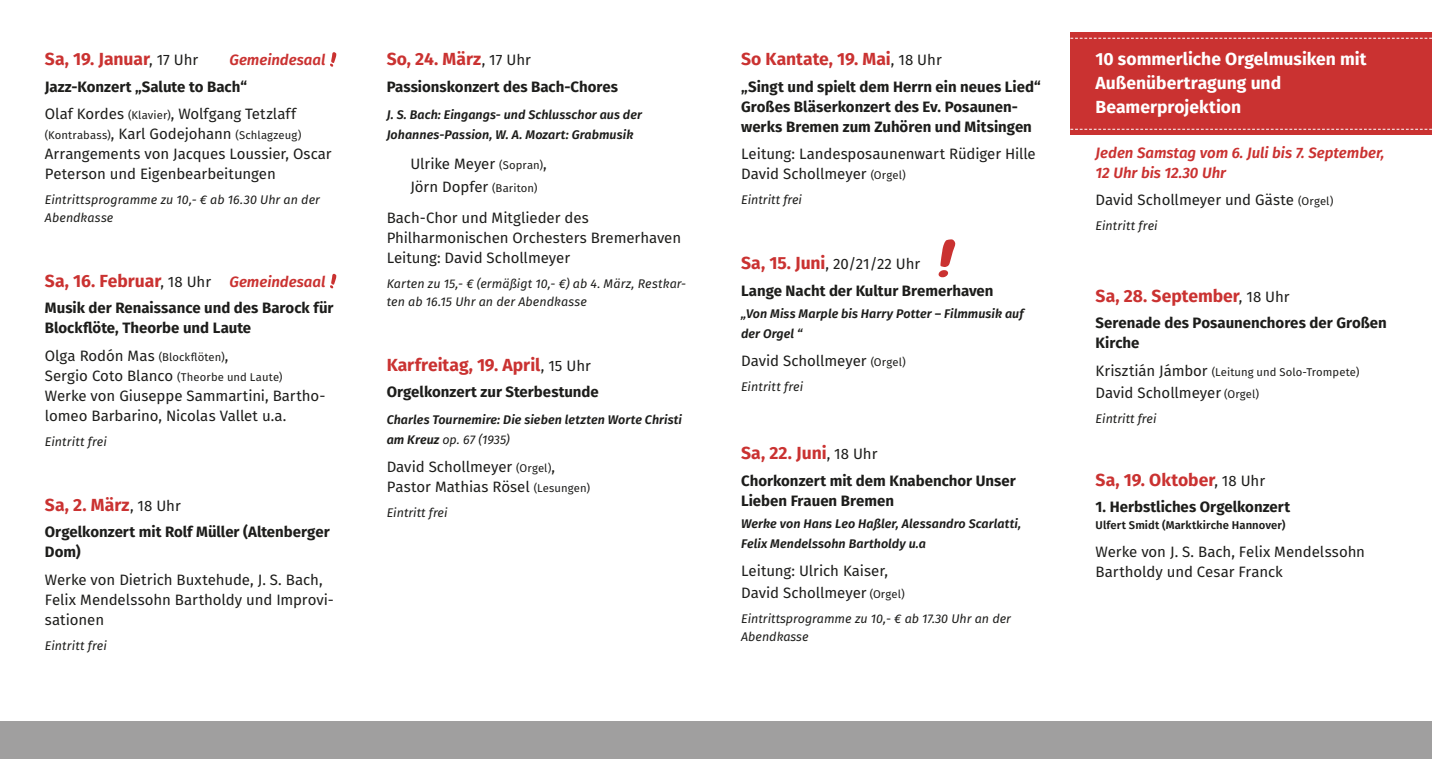
<style>
.page{position:relative;width:1432px;height:759px;background:#fff}
.page>*{position:absolute;margin:0;border:0;box-sizing:border-box;transform-origin:0 0}
.t1{font:700 17.5px "Fira Sans";color:#ca3231}
.t2{font:700 17.5px "Fira Sans";color:#fff}
.Fließtext{font:15px/20px "Fira Sans";letter-spacing:-.005em;color:#1d1d1b}
.Fließtext-2{font:700 15px/20px "Fira Sans";color:#1d1d1b}
.t3{font:italic 600 15px/20px "Fira Sans";color:#ca3231}
.Fließtext-3{font:italic 600 12.5px/20px "Fira Sans";letter-spacing:.005em;color:#1d1d1b}
.DünnKursiv{font:italic 12.5px/17.5px "Fira Sans";color:#1d1d1b}
.t4{font:11.25px "Fira Sans";letter-spacing:.01em;color:#1d1d1b}
.t5{font:600 11.25px "Fira Sans";letter-spacing:.01em;color:#1d1d1b}
.s1{font-weight:400;font-size:15px;color:#1d1d1b}
.s2{font-size:11.25px}
.s3{font-size:15px}
.s4{font-weight:400}
.s5{font-weight:700;font-size:17.5px;color:#ca3231}
</style>
<div class="page">
<div style="left:1070px;top:32px;width:361px;height:103px;background:#ca3231"></div>
<svg style="left:1070px;top:38px;width:361px;height:1px"></svg>
<svg style="left:1070px;top:129px;width:361px;height:1px"></svg>
<div style="left:0;top:721px;width:1431px;height:37px;background:#a09f9f"></div>
<svg style="left:938px;top:239px;width:17px;height:39px"></svg>
<svg style="left:330px;top:52px;width:6px;height:15px"></svg>
<svg style="left:330px;top:274px;width:6px;height:14px"></svg>
<p class="t1" style="left:45px;top:47px;width:155px">Sa, 19. Januar<span class="s1">, 17 Uhr</span></p>
<p class="Fließtext-2" style="left:45px;top:77px;width:204px">Jazz-Konzert „Salute to Bach“</p>
<p class="Fließtext" style="left:45px;top:105px;width:253px">Olaf Kordes <span class="s2">(Klavier)</span>, Wolfgang Tetzlaff</p>
<p class="t4" style="left:45px;top:127px;width:258px">(Kontrabass)<span class="s3">, Karl Godejohann</span> (Schlagzeug)</p>
<p class="Fließtext" style="left:45px;top:145px;width:288px">Arrangements von Jacques Loussier, Oscar<br>Peterson und Eigenbearbeitungen</p>
<p class="DünnKursiv" style="left:45px;top:192px;width:277px">Eintrittsprogramme zu 10,- € ab 16.30 Uhr an der<br>Abendkasse</p>
<p class="t3" style="left:229px;top:51px;width:97px">Gemeindesaal</p>
<p class="t1" style="left:45px;top:268px;width:168px">Sa, 16. Februar<span class="s1">, 18 Uhr</span></p>
<p class="Fließtext-2" style="left:45px;top:299px;width:290px">Musik der Renaissance und des Barock für<br>Blockflöte, Theorbe und Laute</p>
<p class="Fließtext" style="left:45px;top:346px;width:185px">Olga Rodón Mas <span class="s2">(Blockflöten)</span>,</p>
<p class="t4" style="left:45px;top:368px;width:239px"><span class="s3">Sergio Coto Blanco</span> (Theorbe und Laute)</p>
<p class="Fließtext" style="left:45px;top:386px;width:282px">Werke von Giuseppe Sammartini, Bartho&shy;lomeo Barbarino, Nicolas Vallet u.a.</p>
<p class="DünnKursiv" style="left:45px;top:433px;width:64px">Eintritt frei</p>
<p class="t3" style="left:229px;top:272px;width:97px">Gemeindesaal</p>
<p class="t1" style="left:45px;top:492px;width:137px">Sa, 2. März<span class="s1">, 18 Uhr</span></p>
<p class="Fließtext-2" style="left:45px;top:522px;width:286px">Orgelkonzert mit Rolf Müller (Altenberger<br>Dom)</p>
<p class="Fließtext" style="left:45px;top:570px;width:290px">Werke von Dietrich Buxtehude, J. S. Bach,<br>Felix Mendelssohn Bartholdy und Improvi&shy;sationen</p>
<p class="DünnKursiv" style="left:45px;top:637px;width:64px">Eintritt frei</p>
<p class="t1" style="left:387px;top:47px;width:146px">So, 24. März<span class="s1">, 17 Uhr</span></p>
<p class="Fließtext-2" style="left:387px;top:77px;width:233px">Passionskonzert des Bach-Chores</p>
<p class="Fließtext-3" style="left:387px;top:106px;width:257px">J. S. Bach: Eingangs- und Schlusschor aus der<br>Johannes-Passion, W. A. Mozart: Grabmusik</p>
<p class="Fließtext" style="left:410px;top:155px;width:138px">Ulrike Meyer <span class="s2">(Sopran)</span>,</p>
<p class="Fließtext" style="left:410px;top:177px;width:129px">Jörn Dopfer <span class="s2">(Bariton)</span></p>
<p class="Fließtext" style="left:387px;top:209px;width:203px">Bach-Chor und Mitglieder des</p>
<p class="Fließtext" style="left:387px;top:229px;width:296px">Philharmonischen Orchesters Bremerhaven<br>Leitung: David Schollmeyer</p>
<p class="DünnKursiv" style="left:387px;top:276px;width:301px">Karten zu 15,- € (ermäßigt 10,- €) ab 4. März, Restkar&shy;ten ab 16.15 Uhr an der Abendkasse</p>
<p class="t1" style="left:387px;top:352px;width:206px">Karfreitag, 19. April<span class="s1">, 15 Uhr</span></p>
<p class="Fließtext-2" style="left:387px;top:382px;width:214px">Orgelkonzert zur Sterbestunde</p>
<p class="Fließtext-3" style="left:387px;top:411px;width:297px">Charles Tournemire: Die sieben letzten Worte Christi am Kreuz <span class="s4">op. 67 (1935)</span></p>
<p class="Fließtext" style="left:387px;top:457px;width:205px">David Schollmeyer <span class="s2">(Orgel)</span>,<br>Pastor Mathias Rösel <span class="s2">(Lesungen)</span></p>
<p class="DünnKursiv" style="left:387px;top:504px;width:62px">Eintritt frei</p>
<p class="t1" style="left:741px;top:47px;width:202px">So Kantate, 19. Mai<span class="s1">, 18 Uhr</span></p>
<p class="Fließtext-2" style="left:741px;top:77px;width:301px">„Singt und spielt dem Herrn ein neues Lied“</p>
<p class="Fließtext-2" style="left:741px;top:97px;width:292px">Großes Bläserkonzert des Ev. Posaunen&shy;werks Bremen zum Zuhören und Mitsingen</p>
<p class="Fließtext" style="left:741px;top:145px;width:296px">Leitung: Landesposaunenwart Rüdiger Hille</p>
<p class="Fließtext" style="left:741px;top:165px;width:166px">David Schollmeyer <span class="s2">(Orgel)</span></p>
<p class="DünnKursiv" style="left:741px;top:192px;width:62px">Eintritt frei</p>
<p class="Fließtext" style="left:741px;top:255px;width:181px"><span class="s5">Sa, 15. Juni</span>, 20/21/22 Uhr</p>
<p class="Fließtext-2" style="left:741px;top:281px;width:254px">Lange Nacht der Kultur Bremerhaven</p>
<p class="Fließtext-3" style="left:741px;top:304px;width:284px">„Von Miss Marple bis Harry Potter – Filmmusik auf der Orgel “</p>
<p class="Fließtext" style="left:741px;top:351px;width:166px">David Schollmeyer <span class="s2">(Orgel)</span></p>
<p class="DünnKursiv" style="left:741px;top:378px;width:64px">Eintritt frei</p>
<p class="t1" style="left:741px;top:441px;width:138px">Sa, 22. Juni<span class="s1">, 18 Uhr</span></p>
<p class="Fließtext-2" style="left:741px;top:471px;width:276px">Chorkonzert mit dem Knabenchor Unser<br>Lieben Frauen Bremen</p>
<p class="Fließtext-3" style="left:741px;top:514px;width:281px">Werke von Hans Leo Haßler, Alessandro Scarlatti,<br>Felix Mendelssohn Bartholdy u.a</p>
<p class="Fließtext" style="left:741px;top:561px;width:148px">Leitung: Ulrich Kaiser,</p>
<p class="Fließtext" style="left:741px;top:584px;width:165px">David Schollmeyer <span class="s2">(Orgel)</span></p>
<p class="DünnKursiv" style="left:741px;top:611px;width:271px">Eintrittsprogramme zu 10,- € ab 17.30 Uhr an der<br>Abendkasse</p>
<p class="t2" style="left:1095px;top:47px;width:272px">10 sommerliche Orgelmusiken mit</p>
<p class="t2" style="left:1095px;top:71px;width:187px">Außenübertragung und</p>
<p class="t2" style="left:1095px;top:94px;width:147px">Beamerprojektion</p>
<p class="t3" style="left:1095px;top:144px;width:290px">Jeden Samstag vom 6. Juli bis 7. September,<br>12 Uhr bis 12.30 Uhr</p>
<p class="Fließtext" style="left:1095px;top:191px;width:239px">David Schollmeyer und Gäste <span class="s2">(Orgel)</span></p>
<p class="DünnKursiv" style="left:1095px;top:218px;width:64px">Eintritt frei</p>
<p class="t1" style="left:1095px;top:283px;width:196px">Sa, 28. September<span class="s1">, 18 Uhr</span></p>
<p class="Fließtext-2" style="left:1095px;top:314px;width:293px">Serenade des Posaunenchores der Großen<br>Kirche</p>
<p class="t4" style="left:1095px;top:363px;width:265px"><span class="s3">Krisztián Jámbor</span> (Leitung und Solo-Trompete)</p>
<p class="Fließtext" style="left:1095px;top:384px;width:165px">David Schollmeyer <span class="s2">(Orgel)</span></p>
<p class="DünnKursiv" style="left:1095px;top:411px;width:62px">Eintritt frei</p>
<p class="t1" style="left:1095px;top:467px;width:171px">Sa, 19. Oktober<span class="s1">, 18 Uhr</span></p>
<p class="Fließtext-2" style="left:1095px;top:497px;width:196px">1. Herbstliches Orgelkonzert</p>
<p class="t5" style="left:1095px;top:517px;width:191px">Ulfert Smidt (Marktkirche Hannover)</p>
<p class="Fließtext" style="left:1095px;top:542px;width:271px">Werke von J. S. Bach, Felix Mendelssohn<br>Bartholdy und Cesar Franck</p>
</div>
